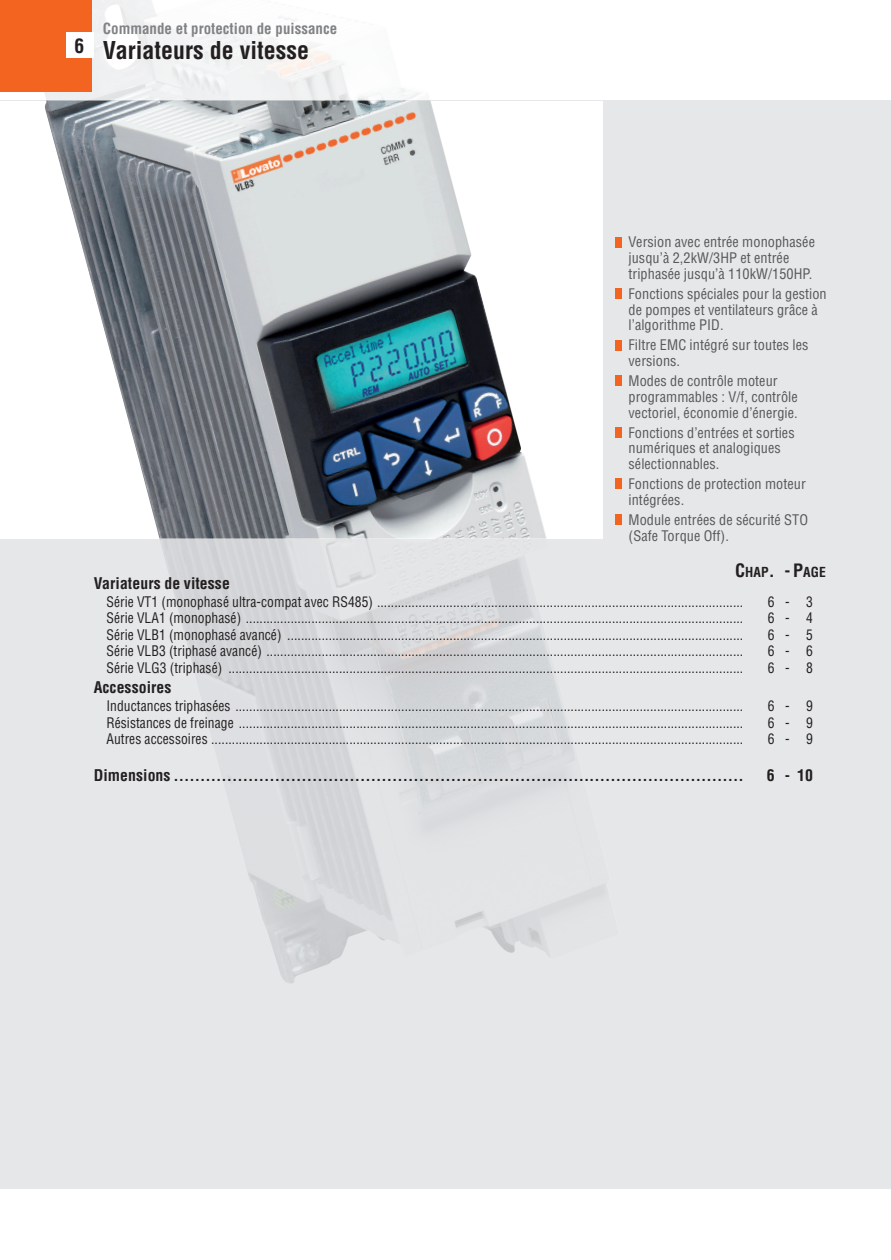
<style>
.page{position:relative;width:891px;height:1260px;background:#fff}
.page>*{position:absolute;margin:0;border:0;box-sizing:border-box;transform-origin:0 0}
.t1{font:700 condensed 24px "Helvetica";color:#231f20}
.t2{font:700 condensed 19.5px "Helvetica";color:#231f20}
.t3{font:700 condensed 15.75px "Helvetica";letter-spacing:.005em;color:#231f20}
.t4{font:700 condensed 15px "Helvetica";color:#808285}
.t5{font:condensed 14.25px "Helvetica";letter-spacing:.005em;color:#231f20;scale:.95 1}
.t6{font:condensed 14.25px/15.8px "Helvetica";letter-spacing:.005em;color:#57585a}
.t7{font:700 condensed 13.5px "Helvetica";letter-spacing:.005em;color:#231f20}
.s1{font-size:18px}
</style>
<div class="page">
<div style="left:0;top:101px;width:890px;height:1088px;background:#e6e7e9"></div>
<img style="left:26px;top:0;width:593px;height:983px">
<div style="left:615px;top:237px;width:6px;height:10px;background:#f36421"></div>
<div style="left:615px;top:288px;width:6px;height:11px;background:#f36421"></div>
<div style="left:615px;top:340px;width:6px;height:10px;background:#f36421"></div>
<div style="left:615px;top:376px;width:6px;height:10px;background:#f36421"></div>
<div style="left:615px;top:427px;width:6px;height:11px;background:#f36421"></div>
<div style="left:615px;top:479px;width:6px;height:10px;background:#f36421"></div>
<div style="left:615px;top:514px;width:6px;height:11px;background:#f36421"></div>
<div style="left:0;top:0;width:92px;height:92px;background:#f36421"></div>
<div style="left:67px;top:33px;width:27px;height:25px;background:#fff"></div>
<div style="left:0;top:101px;width:602px;height:438px;background:#fff"></div>
<img style="left:45px;top:101px;width:501px;height:438px">
<h2 class="t2" style="left:74px;top:34px;width:11px">6</h2>
<p class="t4" style="left:103px;top:19px;width:236px">Commande et protection de puissance</p>
<h1 class="t1" style="left:103px;top:36px;width:208px">Variateurs de vitesse</h1>
<p class="t6" style="left:628px;top:234px;width:188px">Version avec entrée monophasée jusqu’à 2,2kW/3HP et entrée triphasée jusqu’à 110kW/150HP.</p>
<p class="t6" style="left:628px;top:286px;width:200px">Fonctions spéciales pour la gestion de pompes et ventilateurs grâce à l’algorithme PID.</p>
<p class="t6" style="left:628px;top:337px;width:181px">Filtre EMC intégré sur toutes les versions.</p>
<p class="t6" style="left:628px;top:373px;width:171px">Modes de contrôle moteur programmables : V/f, contrôle vectoriel, économie d’énergie.</p>
<p class="t6" style="left:628px;top:424px;width:167px">Fonctions d’entrées et sorties numériques et analogiques sélectionnables.</p>
<p class="t6" style="left:628px;top:476px;width:179px">Fonctions de protection moteur intégrées.</p>
<p class="t6" style="left:628px;top:512px;width:181px">Module entrées de sécurité STO (Safe Torque Off).</p>
<p class="t7" style="left:734px;top:564px;width:92px"><span class="s1">C</span>HAP<span class="s1">. - P</span>AGE</p>
<p class="t3" style="left:94px;top:573px;width:138px">Variateurs de vitesse</p>
<p class="t5" style="left:106px;top:592px;width:671px">Série VT1 (monophasé ultra-compat avec RS485) ..........................................................................................................</p>
<p class="t5" style="left:767px;top:592px;width:49px">6- 3</p>
<p class="t5" style="left:106px;top:609px;width:671px">Série VLA1 (monophasé) ................................................................................................................................................</p>
<p class="t5" style="left:767px;top:609px;width:49px">6- 4</p>
<p class="t5" style="left:106px;top:625px;width:671px">Série VLB1 (monophasé avancé) ....................................................................................................................................</p>
<p class="t5" style="left:767px;top:625px;width:49px">6- 5</p>
<p class="t5" style="left:106px;top:642px;width:671px">Série VLB3 (triphasé avancé) ..........................................................................................................................................</p>
<p class="t5" style="left:767px;top:642px;width:49px">6- 6</p>
<p class="t5" style="left:106px;top:658px;width:671px">Série VLG3 (triphasé) .....................................................................................................................................................</p>
<p class="t5" style="left:767px;top:658px;width:49px">6- 8</p>
<p class="t3" style="left:94px;top:678px;width:79px">Accessoires</p>
<p class="t5" style="left:106px;top:697px;width:671px">Inductances triphasées ...................................................................................................................................................</p>
<p class="t5" style="left:767px;top:697px;width:49px">6- 9</p>
<p class="t5" style="left:106px;top:713px;width:671px">Résistances de freinage ..................................................................................................................................................</p>
<p class="t5" style="left:767px;top:713px;width:49px">6- 9</p>
<p class="t5" style="left:106px;top:730px;width:671px">Autres accessoires ..........................................................................................................................................................</p>
<p class="t5" style="left:767px;top:730px;width:49px">6- 9</p>
<p class="t3" style="left:94px;top:766px;width:651px">Dimensions ...........................................................................................................</p>
<p class="t3" style="left:766px;top:766px;width:48px">6 -10</p>
</div>
